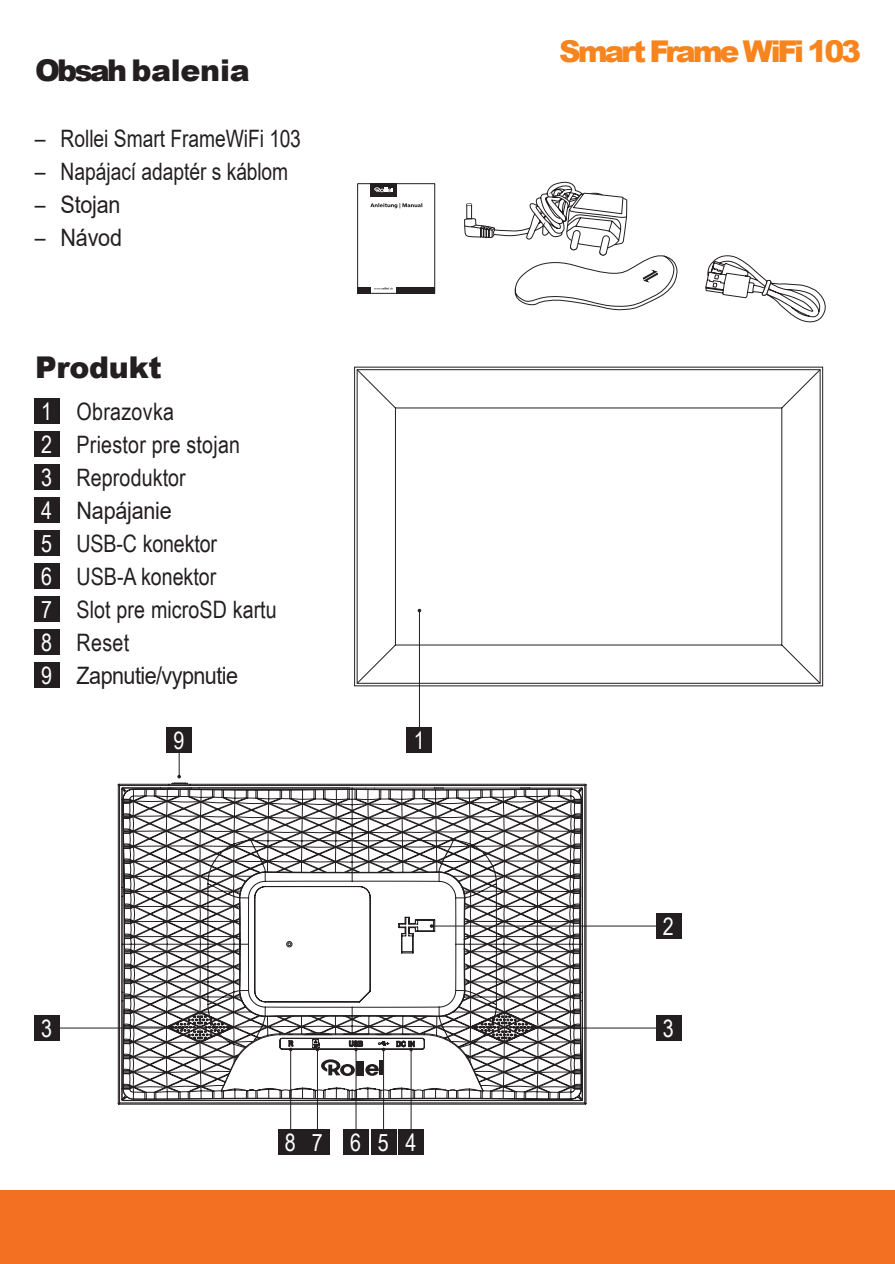
<style>
.page{position:relative;width:895px;height:1264px;background:#fff}
.page>*{position:absolute;margin:0;border:0;box-sizing:border-box;transform-origin:0 0}
.t1{font:900 30px "Arial";letter-spacing:-.01em;color:#231f20}
.t2{font:900 30px "Arial";letter-spacing:-.11em;color:#f6851f}
.t3{font:24px/33px "Arial Narrow";letter-spacing:.005em;color:#231f20}
.t4{font:24px "Arial";letter-spacing:-.01em;color:#231f20;scale:.81 1}
.t5{font:24px "Arial";letter-spacing:-.01em;color:#231f20;scale:.9 1}
.t6{font:24px/33px "Arial Narrow";color:#fff;text-align:justify}
</style>
<div class="page">
<svg style="left:118px;top:783px;width:468px;height:321px"></svg>
<hr style="left:410px;top:1049px;width:1px;height:87px;background:#231f20">
<hr style="left:355px;top:1049px;width:1px;height:87px;background:#231f20">
<hr style="left:383px;top:1049px;width:1px;height:87px;background:#231f20">
<hr style="left:317px;top:1049px;width:1px;height:92px;background:#231f20">
<hr style="left:290px;top:1049px;width:1px;height:89px;background:#231f20">
<hr style="left:179px;top:734px;width:1px;height:42px;background:#231f20">
<hr style="left:516px;top:1027px;width:149px;height:1px;background:#231f20">
<div style="left:278px;top:1129px;width:25px;height:26px;background:#231f20"></div>
<div style="left:398px;top:1129px;width:26px;height:26px;background:#231f20"></div>
<div style="left:343px;top:1129px;width:25px;height:26px;background:#231f20"></div>
<div style="left:370px;top:1129px;width:26px;height:26px;background:#231f20"></div>
<div style="left:304px;top:1129px;width:26px;height:26px;background:#231f20"></div>
<div style="left:166px;top:727px;width:26px;height:26px;background:#231f20"></div>
<div style="left:655px;top:1015px;width:26px;height:25px;background:#231f20"></div>
<div style="left:34px;top:398px;width:26px;height:25px;background:#231f20"></div>
<div style="left:34px;top:431px;width:26px;height:25px;background:#231f20"></div>
<div style="left:34px;top:464px;width:26px;height:25px;background:#231f20"></div>
<div style="left:34px;top:497px;width:26px;height:25px;background:#231f20"></div>
<div style="left:34px;top:530px;width:26px;height:25px;background:#231f20"></div>
<div style="left:34px;top:563px;width:26px;height:25px;background:#231f20"></div>
<div style="left:34px;top:596px;width:26px;height:25px;background:#231f20"></div>
<div style="left:34px;top:629px;width:26px;height:25px;background:#231f20"></div>
<div style="left:34px;top:662px;width:26px;height:25px;background:#231f20"></div>
<hr style="left:419px;top:610px;width:1px;height:137px;background:#231f20">
<div style="left:406px;top:727px;width:26px;height:26px;background:#231f20"></div>
<hr style="left:431px;top:925px;width:234px;height:1px;background:#231f20">
<div style="left:655px;top:913px;width:26px;height:26px;background:#231f20"></div>
<div style="left:357px;top:183px;width:78px;height:111px;background:#fff;border:1px solid #231f20"></div>
<div style="left:370px;top:183px;width:26px;height:13px;background:#231f20"></div>
<svg style="left:374px;top:187px;width:18px;height:5px"></svg>
<div style="left:357px;top:287px;width:13px;height:7px;background:#231f20"></div>
<div style="left:396px;top:287px;width:39px;height:7px;background:#231f20"></div>
<svg style="left:374px;top:287px;width:19px;height:2px"></svg>
<svg style="left:370px;top:203px;width:52px;height:5px"></svg>
<svg style="left:464px;top:181px;width:214px;height:130px"></svg>
<svg style="left:705px;top:255px;width:121px;height:68px"></svg>
<hr style="left:50px;top:1027px;width:132px;height:1px;background:#231f20">
<div style="left:34px;top:1015px;width:26px;height:25px;background:#231f20"></div>
<svg style="left:356px;top:369px;width:464px;height:315px"></svg>
<svg style="left:129px;top:795px;width:446px;height:292px"></svg>
<div style="left:0;top:1190px;width:894px;height:73px;background:#f36f21"></div>
<p class="t1" style="left:35px;top:60px;width:216px">Obsahbalenia</p>
<p class="t4" style="left:35px;top:130px;width:329px">– Rollei Smart FrameWiFi 103</p>
<p class="t4" style="left:35px;top:163px;width:314px">– Napájací adaptér s káblom</p>
<p class="t4" style="left:35px;top:196px;width:107px">– Stojan</p>
<p class="t4" style="left:35px;top:229px;width:109px">– Návod</p>
<p class="t1" style="left:35px;top:357px;width:128px">Produkt</p>
<p class="t6" style="left:41px;top:397px;width:12px">1<br>2<br>3<br>4<br>5<br>6<br>7<br>8<br>9</p>
<p class="t3" style="left:77px;top:397px;width:165px">Obrazovka<br>Priestor pre stojan<br>Reproduktor</p>
<p class="t5" style="left:77px;top:501px;width:107px">Napájanie</p>
<p class="t3" style="left:77px;top:529px;width:202px">USB-C konektor<br>USB-A konektor<br>Slot pre microSD kartu<br>Reset</p>
<p class="t5" style="left:77px;top:666px;width:181px">Zapnutie/vypnutie</p>
<p class="t6" style="left:173px;top:726px;width:12px">9</p>
<p class="t6" style="left:413px;top:726px;width:12px">1</p>
<p class="t6" style="left:41px;top:1014px;width:12px">3</p>
<p class="t6" style="left:285px;top:1128px;width:133px">87 654</p>
<p class="t2" style="left:559px;top:40px;width:303px">Smart Frame WiFi 103</p>
<p class="t6" style="left:662px;top:912px;width:12px">2</p>
<p class="t6" style="left:662px;top:1014px;width:12px">3</p>
</div>
